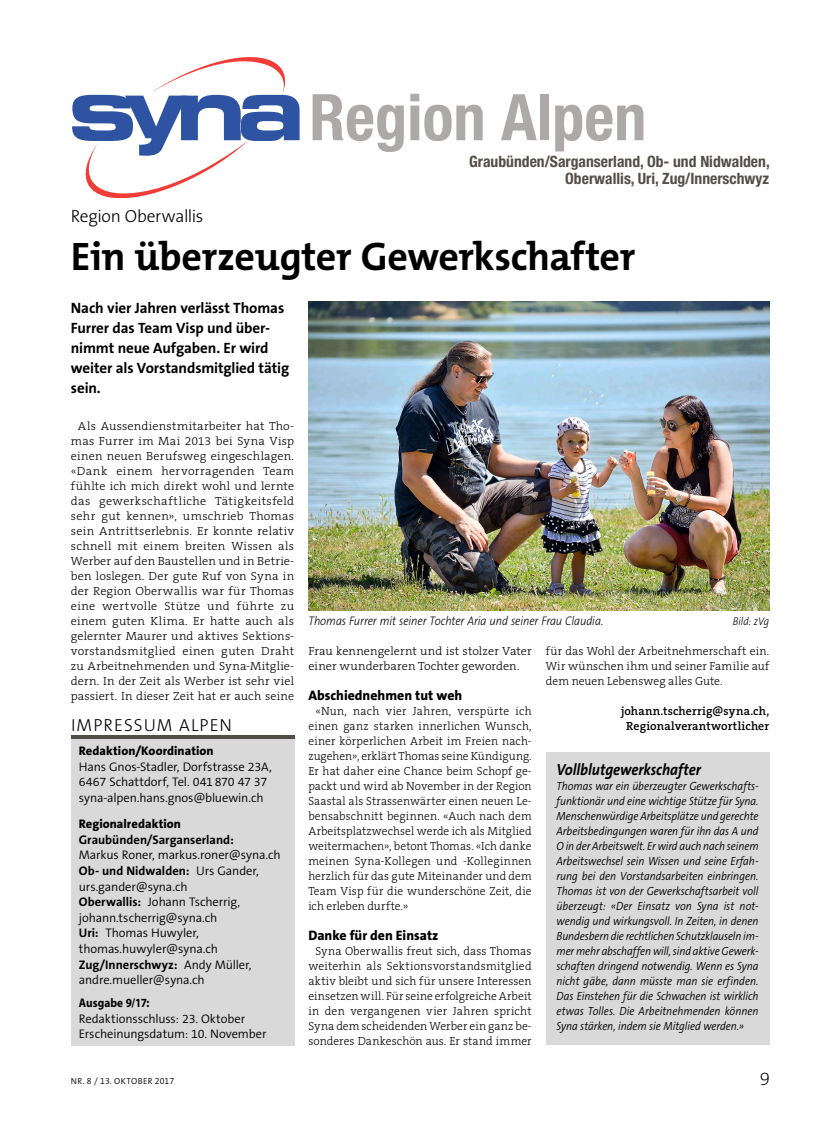
<style>
.page{position:relative;width:833px;height:1134px;background:#fff}
.page>*{position:absolute;margin:0;border:0;box-sizing:border-box;transform-origin:0 0}
.t1{font:700 condensed 64.38px "Helvetica Neue LT Std";color:#ada9a8}
._01_Titel{font:700 40px "The Mix B W7";letter-spacing:-.01em;color:#000}
.t2{font:200 18.75px "The Sans B W2";color:#000}
._00_Oberzeile{font:300 17.5px "The Sans B W3";letter-spacing:-.02em;color:#000}
._00_Oberzeile-2{font:300 17.5px "The Sans B W3";letter-spacing:.06em;color:#000}
._07_Box_Titel{font:italic 700 16.25px "The Sans B W7";letter-spacing:-.005em;color:#000;scale:.9 1}
.t3{font:700 condensed 15.62px/17px "Helvetica Neue";color:#534d48;text-align:right}
._02_Lead{font:700 15px/20px "The Sans B W7";letter-spacing:-.01em;color:#000}
._04_Zwischentitel{font:800 13.75px "The Sans B W8";color:#000}
._10_Impressum_region{font:300 12.5px/15.6px "The Sans B W4";letter-spacing:-.01em;color:#000}
._05_Legende{font:italic 300 12.5px "The Sans B W3";letter-spacing:-.01em;color:#000;scale:.9 1}
._10_Impressum_region-2{font:700 12.5px "The Sans B W7";color:#000}
._10_Impressum_region-3{font:800 12.5px "The Sans B W8";letter-spacing:.005em;color:#000}
._10_Impressum_region-4{font:700 12.5px "Myriad Pro";letter-spacing:.005em;color:#000;scale:.9 1}
._03_Grundschrift{font:300 11.88px/15px "The Serif B W3";letter-spacing:.015em;color:#000;text-align:center}
._07_Box_Grundschrift{font:italic 300 11.88px/15px "The Sans B W4";letter-spacing:-.005em;color:#000;text-align:justify;scale:.9 1}
._03_Autor-Funktion{font:600 11.88px/15px "The Serif B W6";letter-spacing:.005em;color:#000;text-align:center}
._05_Legende-2{font:italic 300 11.25px "The Sans B W3";letter-spacing:-.01em;color:#000;scale:.9 1}
._99_Datumszeile{font:300 8.75px "The Sans B W4";letter-spacing:.025em;color:#000}
.s1{font-family:"The Sans B W7";font-weight:700}
.s2{font-family:"The Sans B W4";font-weight:300}
</style>
<div class="page">
<svg style="left:72px;top:57px;width:228px;height:141px"></svg>
<img style="left:308px;top:302px;width:461px;height:308px">
<div style="left:546px;top:752px;width:223px;height:293px;background:#d9d9d9"></div>
<div style="left:71px;top:735px;width:223px;height:310px;background:#d9d9d9"></div>
<hr style="left:71px;top:735px;width:223px;height:4px;background:#534d48">
<h1 class="t1" style="left:309px;top:78px;width:338px">Region Alpen</h1>
<h3 class="t3" style="left:469px;top:153px;width:302px">Graubünden/Sarganserland, Ob- und Nidwalden,<br>Oberwallis, Uri, Zug/Innerschwyz</h3>
<p class="_00_Oberzeile" style="left:71px;top:205px;width:134px">Region Oberwallis</p>
<p class="_01_Titel" style="left:71px;top:231px;width:566px">Ein überzeugter Gewerkschafter</p>
<p class="_02_Lead" style="left:71px;top:298px;width:220px">Nach vier Jahren verlässt Thomas<br>Furrer das Team Visp und über&shy;nimmt neue Aufgaben. Er wird weiter als Vorstandsmitglied tätig sein.</p>
<p class="_03_Grundschrift" style="left:71px;top:419px;width:225px">Als Aussendienstmitarbeiter hat Tho&shy;mas Furrer im Mai 2013 bei Syna Visp einen neuen Berufsweg eingeschlagen. «Dank einem hervorragenden Team fühlte ich mich direkt wohl und lernte das gewerkschaftliche Tätigkeitsfeld sehr gut kennen», umschrieb Thomas sein Antrittserlebnis. Er konnte relativ schnell mit einem breiten Wissen als Werber auf den Baustellen und in Betrie&shy;ben loslegen. Der gute Ruf von Syna in der Region Oberwallis war für Thomas eine wertvolle Stütze und führte zu einem guten Klima. Er hatte auch als gelernter Maurer und aktives Sektions&shy;vorstandsmitglied einen guten Draht zu Arbeitnehmenden und Syna-Mitglie&shy;dern. In der Zeit als Werber ist sehr viel passiert. In dieser Zeit hat er auch seine</p>
<p class="_05_Legende" style="left:308px;top:614px;width:329px">Thomas Furrer mit seiner Tochter Aria und seiner Frau Claudia.</p>
<p class="_05_Legende-2" style="left:733px;top:615px;width:42px">Bild: zVg</p>
<p class="_03_Grundschrift" style="left:546px;top:644px;width:225px;text-align:justify">für das Wohl der Arbeitnehmerschaft ein.<br>Wir wünschen ihm und seiner Familie auf dem neuen Lebensweg alles Gute.</p>
<p class="_03_Autor-Funktion" style="left:621px;top:704px;width:150px">johann.tscherrig@syna.ch,<br>Regionalverantwortlicher</p>
<p class="_03_Grundschrift" style="left:308px;top:644px;width:225px;text-align:left">Frau kennengelernt und ist stolzer Vater einer wunderbaren Tochter geworden.</p>
<p class="_04_Zwischentitel" style="left:308px;top:687px;width:155px">Abschiednehmen tut weh</p>
<p class="_03_Grundschrift" style="left:308px;top:704px;width:225px;text-align:justify;text-indent:7px">«Nun, nach vier Jahren, verspürte ich einen ganz starken innerlichen Wunsch, einer körperlichen Arbeit im Freien nach&shy;zugehen», erklärt Thomas seine Kündigung.<br>Er hat daher eine Chance beim Schopf ge&shy;packt und wird ab November in der Region Saastal als Strassenwärter einen neuen Le&shy;bensabschnitt beginnen. «Auch nach dem Arbeitsplatzwechsel werde ich als Mitglied weitermachen», betont Thomas. «Ich danke meinen Syna-Kollegen und -Kolleginnen herzlich für das gute Miteinander und dem Team Visp für die wunderschöne Zeit, die ich erleben durfte.»</p>
<p class="_04_Zwischentitel" style="left:308px;top:927px;width:132px">Danke für den Einsatz</p>
<p class="_03_Grundschrift" style="left:308px;top:944px;width:225px">Syna Oberwallis freut sich, dass Thomas weiterhin als Sektionsvorstandsmitglied aktiv bleibt und sich für unsere Interessen einsetzen will. Für seine erfolgreiche Arbeit in den vergangenen vier Jahren spricht Syna dem scheidenden Werber ein ganz be&shy;sonderes Dankeschön aus. Er stand immer</p>
<p class="_00_Oberzeile-2" style="left:71px;top:714px;width:162px">IMPRESSUM ALPEN</p>
<p class="_10_Impressum_region-3" style="left:79px;top:743px;width:136px">Redaktion/Koordination</p>
<p class="_10_Impressum_region" style="left:79px;top:759px;width:194px">Hans Gnos-Stadler, Dorfstrasse 23A,</p>
<p class="_10_Impressum_region" style="left:79px;top:774px;width:190px">6467 Schattdorf, Tel. 041870 47 37</p>
<p class="_10_Impressum_region" style="left:79px;top:790px;width:186px">syna-alpen.hans.gnos@bluewin.ch</p>
<p class="_10_Impressum_region-3" style="left:79px;top:816px;width:104px">Regionalredaktion</p>
<p class="_10_Impressum_region-2" style="left:79px;top:831px;width:156px">Graubünden/Sarganserland:</p>
<p class="_10_Impressum_region" style="left:79px;top:847px;width:203px">Markus Roner, markus.roner@syna.ch</p>
<p class="_10_Impressum_region" style="left:79px;top:863px;width:181px"><span class="s1">Ob- und Nidwalden:</span> Urs Gander, urs.gander@syna.ch</p>
<p class="_10_Impressum_region" style="left:79px;top:894px;width:163px"><span class="s1">Oberwallis:</span> Johann Tscherrig, johann.tscherrig@syna.ch</p>
<p class="_10_Impressum_region" style="left:79px;top:925px;width:141px"><span class="s1">Uri:</span> Thomas Huwyler, thomas.huwyler@syna.ch</p>
<p class="_10_Impressum_region-2" style="left:79px;top:956px;width:174px">Zug/Innerschwyz: <span class="s2">Andy Müller,</span></p>
<p class="_10_Impressum_region" style="left:79px;top:972px;width:127px">andre.mueller@syna.ch</p>
<p class="_10_Impressum_region-4" style="left:79px;top:995px;width:80px">Ausgabe 9/17:</p>
<p class="_10_Impressum_region" style="left:79px;top:1011px;width:168px">Redaktionsschluss: 23. Oktober</p>
<p class="_10_Impressum_region" style="left:79px;top:1026px;width:189px">Erscheinungsdatum: 10. November</p>
<p class="_07_Box_Titel" style="left:556px;top:759px;width:162px">Vollblutgewerkschafter</p>
<p class="_07_Box_Grundschrift" style="left:556px;top:779px;width:226px">Thomas war ein überzeugter Gewerkschafts&shy;funktionär und eine wichtige Stütze für Syna.<br>Menschenwürdige Arbeitsplätze und gerechte Arbeitsbedingungen waren für ihn das A und O in der Arbeitswelt. Er wird auch nach seinem Arbeitswechsel sein Wissen und seine Erfah&shy;rung bei den Vorstandsarbeiten einbringen.<br>Thomas ist von der Gewerkschaftsarbeit voll überzeugt: «Der Einsatz von Syna ist not&shy;wendig und wirkungsvoll. In Zeiten, in denen Bundesbern die rechtlichen Schutzklauseln im&shy;mer mehr abschaffen will, sind aktive Gewerk&shy;schaften dringend notwendig. Wenn es Syna nicht gäbe, dann müsste man sie erfinden.<br>Das Einstehen für die Schwachen ist wirklich etwas Tolles. Die Arbeitnehmenden können Syna stärken, indem sie Mitglied werden.»</p>
<p class="_99_Datumszeile" style="left:71px;top:1075px;width:105px">NR. 8 / 13. OKTOBER 2017</p>
<h3 class="t2" style="left:759px;top:1066px;width:12px">9</h3>
</div>
